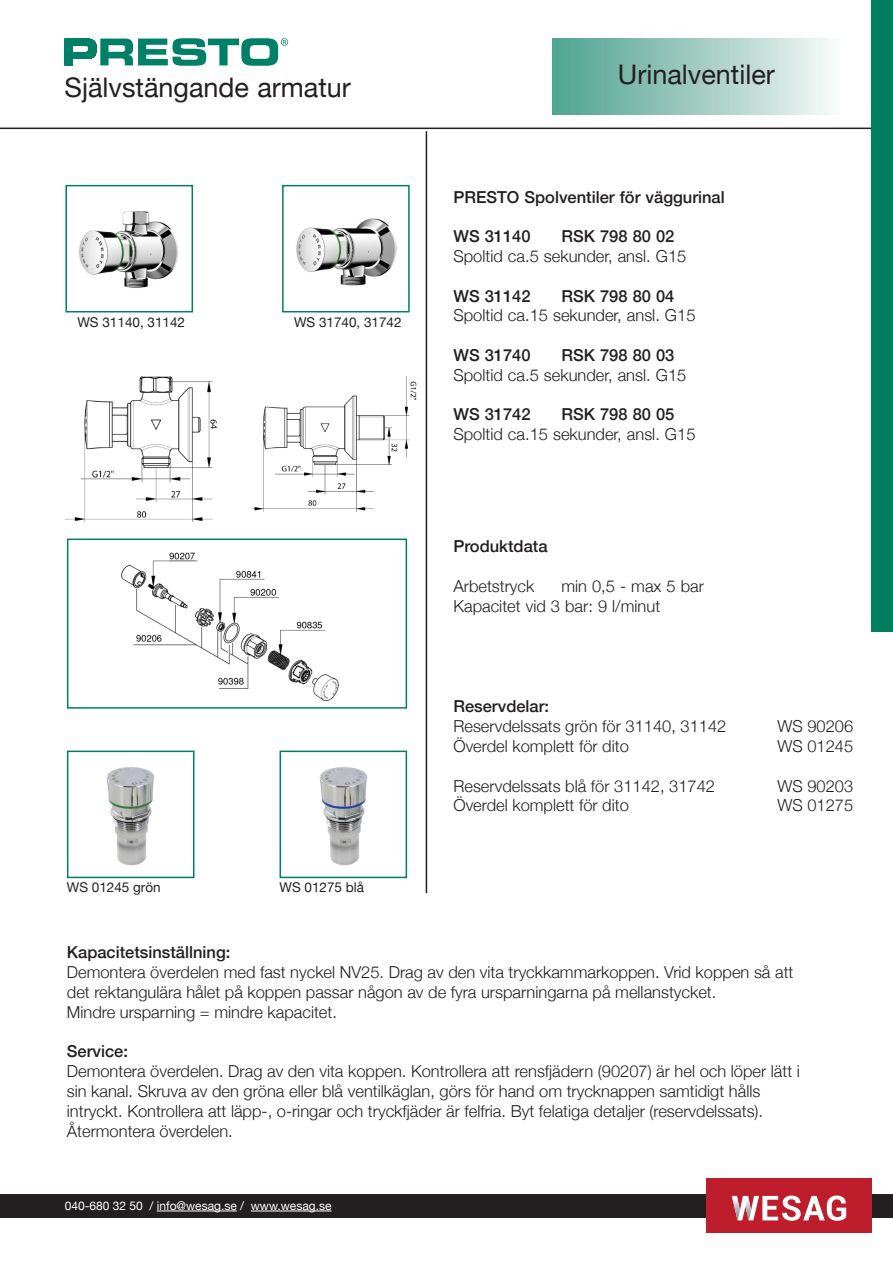
<style>
.page{position:relative;width:893px;height:1263px;background:#fff}
.page>*{position:absolute;margin:0;border:0;box-sizing:border-box;transform-origin:0 0}
.t1{font:27px "Helvetica Neue";color:#231f20}
.t2{font:300 16.5px/19.8px "Helvetica Neue";color:#231f20}
.t3{font:500 16.5px "Helvetica Neue";color:#231f20}
.t4{font:13.5px "Helvetica Neue";color:#231f20}
.t5{font:12px "Helvetica Neue";color:#fff}
</style>
<div class="page">
<hr style="left:0;top:128px;width:893px;height:1px;background:#231f20">
<div style="left:553px;top:38px;width:287px;height:77px;background:linear-gradient(to right,#4ea18e,#f7f9f7)"></div>
<div style="left:871px;top:0;width:22px;height:631px;background:#007f60"></div>
<div style="left:0;top:1194px;width:893px;height:23px;background:#231f20"></div>
<hr style="left:157px;top:1211px;width:80px;height:1px;background:#fff">
<hr style="left:251px;top:1211px;width:80px;height:1px;background:#fff">
<div style="left:706px;top:1178px;width:166px;height:55px;background:#be1d2c"></div>
<svg style="left:732px;top:1195px;width:114px;height:26px"></svg>
<img style="left:745px;top:1196px;width:6px;height:24px">
<img style="left:732px;top:1196px;width:8px;height:24px">
<svg style="left:65px;top:38px;width:223px;height:28px"></svg>
<hr style="left:426px;top:131px;width:1px;height:762px;background:#231f20">
<img style="left:79px;top:211px;width:100px;height:77px">
<div style="left:65px;top:185px;width:128px;height:127px;border:2px solid #007f60"></div>
<img style="left:296px;top:218px;width:102px;height:68px">
<div style="left:282px;top:185px;width:128px;height:127px;border:2px solid #007f60"></div>
<img style="left:64px;top:376px;width:153px;height:145px">
<img style="left:253px;top:376px;width:164px;height:136px">
<img style="left:121px;top:552px;width:218px;height:149px">
<div style="left:67px;top:538px;width:340px;height:171px;border:2px solid #007f60"></div>
<img style="left:106px;top:767px;width:49px;height:99px">
<div style="left:67px;top:751px;width:127px;height:127px;border:2px solid #007f60"></div>
<img style="left:319px;top:767px;width:49px;height:99px">
<div style="left:280px;top:751px;width:127px;height:127px;border:2px solid #007f60"></div>
<p class="t1" style="left:65px;top:68px;width:288px">Självstängande armatur</p>
<p class="t4" style="left:77px;top:313px;width:109px">WS 31140, 31142</p>
<p class="t4" style="left:294px;top:313px;width:109px">WS 31740, 31742</p>
<p class="t4" style="left:67px;top:878px;width:95px">WS 01245 grön</p>
<p class="t4" style="left:280px;top:878px;width:86px">WS 01275 blå</p>
<p class="t1" style="left:618px;top:55px;width:158px">Urinalventiler</p>
<p class="t3" style="left:453px;top:183px;width:273px">PRESTO Spolventiler för väggurinal</p>
<p class="t3" style="left:453px;top:223px;width:79px">WS 31140</p>
<p class="t3" style="left:561px;top:223px;width:114px">RSK 798 80 02</p>
<p class="t2" style="left:453px;top:245px;width:234px">Spoltid ca.5 sekunder, ansl. G15</p>
<p class="t3" style="left:453px;top:282px;width:79px">WS 31142</p>
<p class="t3" style="left:561px;top:282px;width:114px">RSK 798 80 04</p>
<p class="t2" style="left:453px;top:304px;width:244px">Spoltid ca.15 sekunder, ansl. G15</p>
<p class="t3" style="left:453px;top:342px;width:79px">WS 31740</p>
<p class="t3" style="left:561px;top:342px;width:114px">RSK 798 80 03</p>
<p class="t2" style="left:453px;top:364px;width:234px">Spoltid ca.5 sekunder, ansl. G15</p>
<p class="t3" style="left:453px;top:401px;width:79px">WS 31742</p>
<p class="t3" style="left:561px;top:401px;width:114px">RSK 798 80 05</p>
<p class="t2" style="left:453px;top:423px;width:244px">Spoltid ca.15 sekunder, ansl. G15</p>
<p class="t3" style="left:453px;top:533px;width:96px">Produktdata</p>
<p class="t2" style="left:453px;top:575px;width:82px">Arbetstryck</p>
<p class="t2" style="left:561px;top:575px;width:144px">min 0,5 - max 5 bar</p>
<p class="t2" style="left:453px;top:595px;width:208px">Kapacitet vid 3 bar: 9 l/minut</p>
<p class="t3" style="left:453px;top:693px;width:97px">Reservdelar:</p>
<p class="t2" style="left:453px;top:715px;width:274px">Reservdelssats grön för 31140, 31142</p>
<p class="t2" style="left:777px;top:715px;width:77px">WS 90206</p>
<p class="t2" style="left:453px;top:735px;width:177px">Överdel komplett för dito</p>
<p class="t2" style="left:777px;top:735px;width:77px">WS 01245</p>
<p class="t2" style="left:453px;top:775px;width:263px">Reservdelssats blå för 31142, 31742</p>
<p class="t2" style="left:777px;top:775px;width:77px">WS 90203</p>
<p class="t2" style="left:453px;top:794px;width:177px">Överdel komplett för dito</p>
<p class="t2" style="left:777px;top:794px;width:77px">WS 01275</p>
<p class="t3" style="left:67px;top:939px;width:165px">Kapacitetsinställning:</p>
<p class="t2" style="left:67px;top:961px;width:728px">Demontera överdelen med fast nyckel NV25. Drag av den vita tryckkammarkoppen. Vrid koppen så att det rektangulära hålet på koppen passar någon av de fyra ursparningarna på mellanstycket.</p>
<p class="t2" style="left:67px;top:1001px;width:272px">Mindre ursparning = mindre kapacitet.</p>
<p class="t3" style="left:67px;top:1038px;width:63px">Service:</p>
<p class="t2" style="left:67px;top:1060px;width:735px">Demontera överdelen. Drag av den vita koppen. Kontrollera att rensfjädern (90207) är hel och löper lätt i sin kanal. Skruva av den gröna eller blå ventilkäglan, görs för hand om trycknappen samtidigt hålls</p>
<p class="t2" style="left:67px;top:1100px;width:698px">intryckt. Kontrollera att läpp-, o-ringar och tryckfjäder är felfria. Byt felatiga detaljer (reservdelssats).</p>
<p class="t2" style="left:67px;top:1119px;width:167px">Återmontera överdelen.</p>
<p class="t5" style="left:65px;top:1197px;width:268px">040-680 32 50 / info@wesag.se / www.wesag.se</p>
</div>
